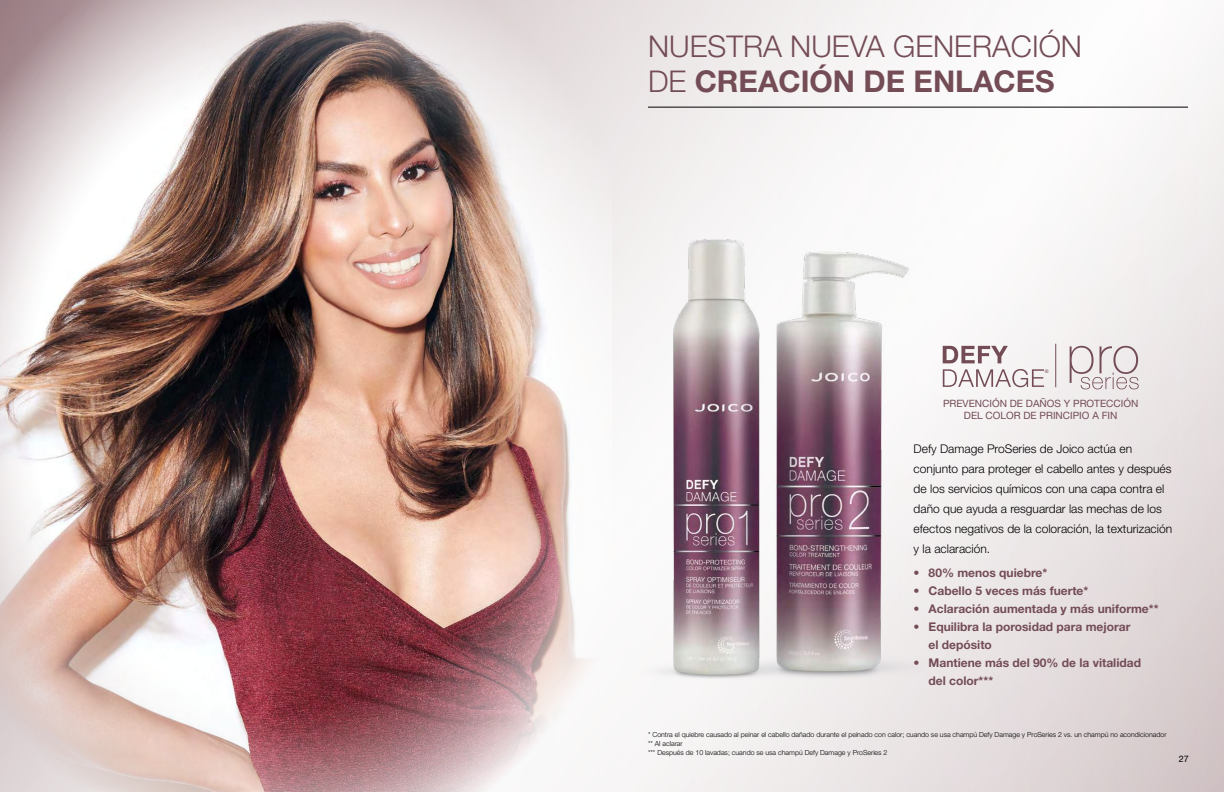
<style>
.page{position:relative;width:1224px;height:792px;background:#fff}
.page>*{position:absolute;margin:0;border:0;box-sizing:border-box;transform-origin:0 0}
.t1{font:300 30px/35px "Helvetica Neue LT Std";color:#734c56}
.t2{font:300 12px/20px "Helvetica Neue LT Std";color:#000}
.t3{font:700 12px/18px "Helvetica Neue LT Std";color:#734c56}
.t4{font:10.1px/12.1px "Helvetica Neue LT Std";color:#734c56;text-align:center}
.t5{font:9px "Helvetica Neue LT Std";color:#000}
.t6{font:300 7px/9px "Helvetica Neue LT Std";color:#000}
.t7{font:4.9px "Helvetica Neue LT Std";color:#734c56}
.s1{font-weight:700}
</style>
<div class="page">
<svg style="left:612px;top:0;width:612px;height:792px"></svg>
<img style="left:0;top:0;width:612px;height:792px">
<img style="left:581px;top:225px;width:391px;height:560px">
<svg style="left:1070px;top:346px;width:69px;height:43px;background:#d8cdcf"></svg>
<hr style="left:1055px;top:344px;width:1px;height:43px;background:#734c56">
<svg style="left:943px;top:346px;width:65px;height:17px"></svg>
<svg style="left:943px;top:369px;width:101px;height:18px"></svg>
<hr style="left:648px;top:107px;width:540px;height:1px;background:#000">
<h1 class="t1" style="left:648px;top:29px;width:436px">NUESTRA NUEVA GENERACIÓN<br>DE <span class="s1">CREACIÓN DE ENLACES</span></h1>
<p class="t7" style="left:1045px;top:368px;width:5px">®</p>
<p class="t4" style="left:943px;top:398px;width:197px">PREVENCIÓN DE DAÑOS Y PROTECCIÓN<br>DEL COLOR DE PRINCIPIO A FIN</p>
<p class="t2" style="left:914px;top:438px;width:260px">Defy Damage ProSeries de Joico actúa en conjunto para proteger el cabello antes y después de los servicios químicos con una capa contra el daño que ayuda a resguardar las mechas de los efectos negativos de la coloración, la texturización y la aclaración.</p>
<p class="t3" style="left:914px;top:563px;width:135px">• 80% menos quiebre*</p>
<p class="t3" style="left:914px;top:581px;width:176px">• Cabello 5 veces más fuerte*</p>
<p class="t3" style="left:914px;top:599px;width:246px">• Aclaración aumentada y más uniforme**</p>
<p class="t3" style="left:929px;top:617px;width:203px;text-indent:-15px">• Equilibra la porosidad para mejorar el depósito</p>
<p class="t3" style="left:929px;top:653px;width:214px;text-indent:-15px">• Mantiene más del 90% de la vitalidad del color***</p>
<p class="t6" style="left:648px;top:730px;width:520px">* Contra el quiebre causado al peinar el cabello dañado durante el peinado con calor; cuando se usa champú Defy Damage y ProSeries 2 vs. un champú no acondicionador ** Al aclarar<br>*** Después de 10 lavadas; cuando se usa champú Defy Damage y ProSeries 2</p>
<p class="t5" style="left:1179px;top:754px;width:12px">27</p>
</div>
